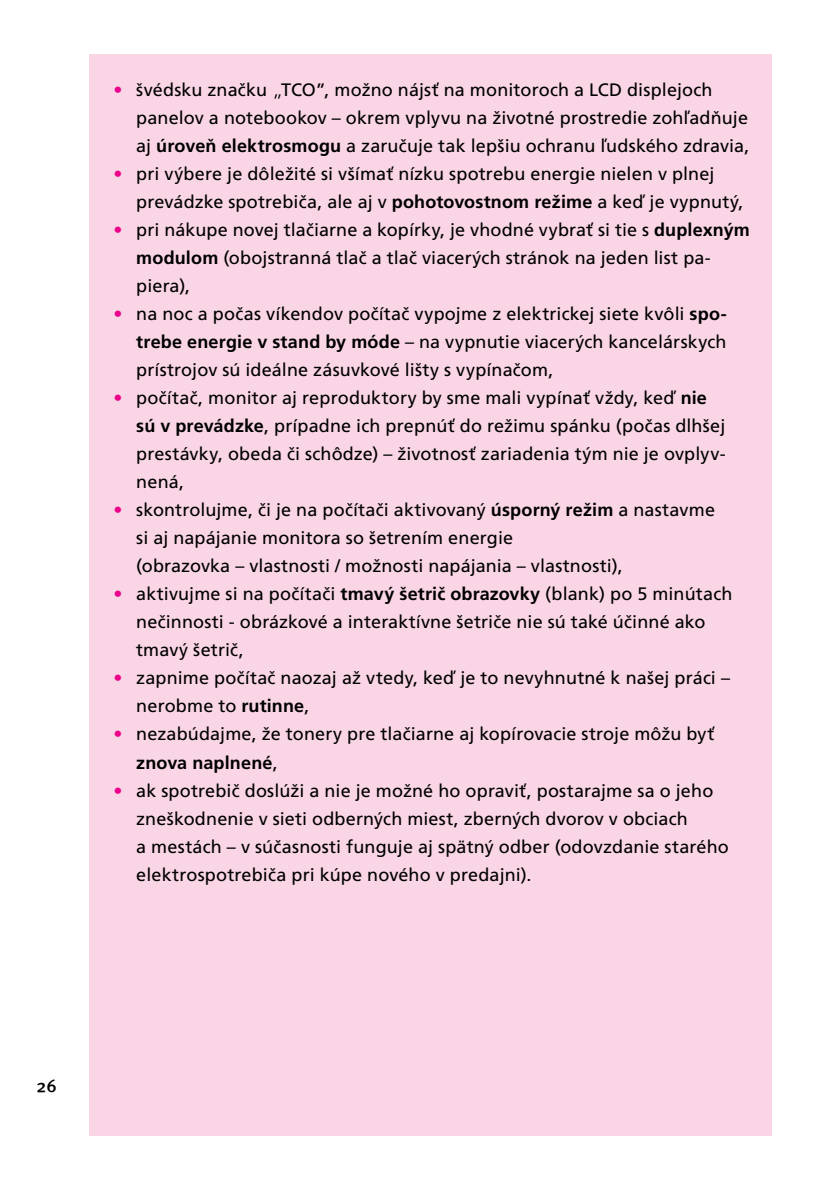
<style>
.page{position:relative;width:840px;height:1191px;background:#fff}
.page>*{position:absolute;margin:0;border:0;box-sizing:border-box;transform-origin:0 0}
.t1{font:18px "Frutiger CE";letter-spacing:.005em;color:#000}
.t2{font:700 18px "Frutiger CE";letter-spacing:.01em;color:#000}
.t3{font:18px "Meta Medium CE";color:#000}
.s1{color:#ec008c}
.s2{font-weight:300;font-size:20px}
.s3{font-weight:700}
.s4{font-weight:400}
</style>
<div class="page">
<div style="left:89px;top:54px;width:682px;height:1081px;background:#fad5e5"></div>
<p class="t1" style="left:113px;top:79px;width:600px"><span class="s1">·</span> švédsku značku <span class="s2">„</span>TCO”, možno nájsť na monitoroch a LCD displejoch</p>
<p class="t1" style="left:136px;top:107px;width:613px">panelov a notebookov – okrem vplyvu na životné prostredie zohľadňuje</p>
<p class="t1" style="left:136px;top:135px;width:614px">aj <span class="s3">úroveň elektrosmogu</span> a zaručuje tak lepšiu ochranu ľudského zdravia,</p>
<p class="t1" style="left:113px;top:163px;width:602px"><span class="s1">·</span> pri výbere je dôležité si všímať nízku spotrebu energie nielen v plnej</p>
<p class="t1" style="left:136px;top:191px;width:608px">prevádzke spotrebiča, ale aj v <span class="s3">pohotovostnom režime</span> a keď je vypnutý,</p>
<p class="t1" style="left:113px;top:219px;width:637px"><span class="s1">·</span> pri nákupe novej tlačiarne a kopírky, je vhodné vybrať si tie s <span class="s3">duplexným</span></p>
<p class="t1" style="left:136px;top:247px;width:576px"><span class="s3">modulom</span> (obojstranná tlač a tlač viacerých stránok na jeden list pa-</p>
<p class="t1" style="left:136px;top:275px;width:55px">piera),</p>
<p class="t1" style="left:113px;top:303px;width:614px"><span class="s1">·</span> na noc a počas víkendov počítač vypojme z elektrickej siete kvôli <span class="s3">spo-</span></p>
<p class="t1" style="left:136px;top:331px;width:591px"><span class="s3">trebe energie v stand by móde</span> – na vypnutie viacerých kancelárskych</p>
<p class="t1" style="left:136px;top:359px;width:418px">prístrojov sú ideálne zásuvkové lišty s vypínačom,</p>
<p class="t1" style="left:113px;top:387px;width:594px"><span class="s1">·</span> počítač, monitor aj reproduktory by sme mali vypínať vždy, keď <span class="s3">nie</span></p>
<p class="t1" style="left:136px;top:415px;width:590px"><span class="s3">sú v prevádzke</span>, prípadne ich prepnúť do režimu spánku (počas dlhšej</p>
<p class="t1" style="left:136px;top:443px;width:590px">prestávky, obeda či schôdze) – životnosť zariadenia tým nie je ovplyv-</p>
<p class="t1" style="left:136px;top:471px;width:49px">nená,</p>
<p class="t1" style="left:113px;top:499px;width:602px"><span class="s1">·</span> skontrolujme, či je na počítači aktivovaný <span class="s3">úsporný režim</span> a nastavme</p>
<p class="t1" style="left:136px;top:527px;width:378px">si aj napájanie monitora so šetrením energie</p>
<p class="t1" style="left:136px;top:555px;width:487px">(obrazovka – vlastnosti / možnosti napájania – vlastnosti),</p>
<p class="t1" style="left:113px;top:583px;width:620px"><span class="s1">·</span> aktivujme si na počítači <span class="s3">tmavý šetrič obrazovky</span> (blank) po 5 minútach</p>
<p class="t1" style="left:136px;top:611px;width:570px">nečinnosti - obrázkové a interaktívne šetriče nie sú také účinné ako</p>
<p class="t1" style="left:136px;top:639px;width:109px">tmavý šetrič,</p>
<p class="t1" style="left:113px;top:667px;width:617px"><span class="s1">·</span> zapnime počítač naozaj až vtedy, keď je to nevyhnutné k našej práci –</p>
<p class="t1" style="left:136px;top:695px;width:175px">nerobme to <span class="s3">rutinne</span>,</p>
<p class="t1" style="left:113px;top:723px;width:602px"><span class="s1">·</span> nezabúdajme, že tonery pre tlačiarne aj kopírovacie stroje môžu byť</p>
<p class="t2" style="left:136px;top:751px;width:143px">znova naplnené<span class="s4">,</span></p>
<p class="t1" style="left:113px;top:779px;width:601px"><span class="s1">·</span> ak spotrebič doslúži a nie je možné ho opraviť, postarajme sa o jeho</p>
<p class="t1" style="left:136px;top:807px;width:553px">zneškodnenie v sieti odberných miest, zberných dvorov v obciach</p>
<p class="t1" style="left:136px;top:835px;width:594px">a mestách – v súčasnosti funguje aj spätný odber (odovzdanie starého</p>
<p class="t1" style="left:136px;top:863px;width:396px">elektrospotrebiča pri kúpe nového v predajni).</p>
<p class="t3" style="left:36px;top:1074px;width:22px">26</p>
</div>
